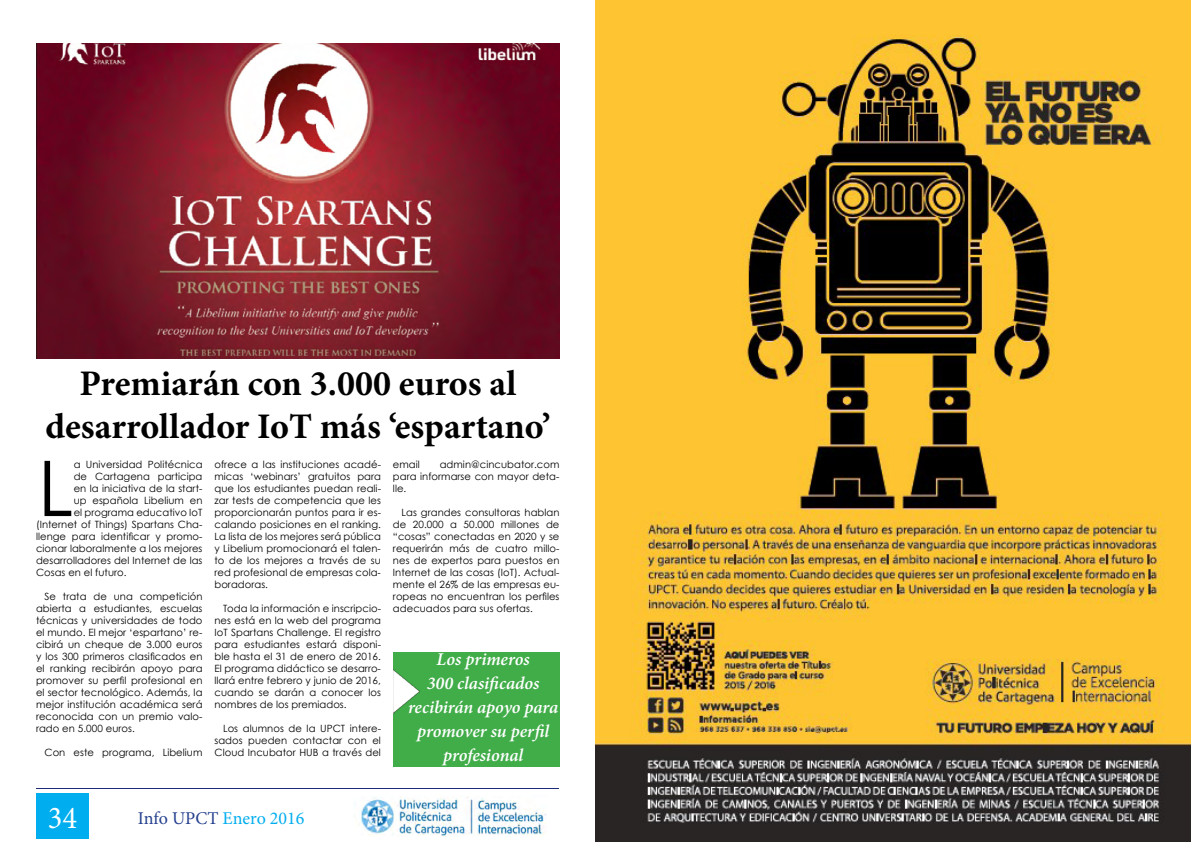
<style>
.page{position:relative;width:1191px;height:842px;background:#fff}
.page>*{position:absolute;margin:0;border:0;box-sizing:border-box;transform-origin:0 0}
.t1{font:76.8px "Century Gothic";color:#000}
.t2{font:700 36px/43.2px "Minion Pro";color:#000;text-align:center}
.t3{font:31.8px "Minion Pro";color:#fff;scale:.96 1}
.t4{font:italic 600 18px/24px "Minion Pro";letter-spacing:-.005em;color:#fff;text-align:center}
.t5{font:18px "Minion Pro";color:#00aeef}
.t6{font:10px/12px "Century Gothic";letter-spacing:.005em;color:#000;text-align:justify}
.s1{color:#25408f}
</style>
<div class="page">
<div style="left:36px;top:793px;width:53px;height:45px;background:#00aeef"></div>
<hr style="left:37px;top:788px;width:522px;height:1px;background:#1d2b7a">
<img style="left:361px;top:797px;width:185px;height:39px">
<img style="left:36px;top:44px;width:523px;height:315px">
<div style="left:393px;top:652px;width:166px;height:115px;background:#41ad49"></div>
<img style="left:393px;top:669px;width:27px;height:44px">
<img style="left:595px;top:0;width:596px;height:841px">
<h2 class="t2" style="left:45px;top:362px;width:507px">Premiarán con 3.000 euros al desarrollador IoT más ‘espartano’</h2>
<h1 class="t1" style="left:38px;top:435px;width:37px">L</h1>
<p class="t6" style="left:74px;top:458px;width:130px">a Universidad Politécnica</p>
<p class="t6" style="left:214px;top:458px;width:168px">ofrece a las instituciones acadé&shy;micas ‘webinars’ gratuitos para que los estudiantes puedan reali&shy;zar tests de competencia que les proporcionarán puntos para ir es&shy;calando posiciones en el ranking.<br>La lista de los mejores será pública y Libelium promocionará el talen&shy;to de los mejores a través de su red profesional de empresas cola&shy;boradoras.</p>
<p class="t6" style="left:214px;top:602px;width:168px;text-indent:8px">Toda la información e inscripcio&shy;nes está en la web del programa IoT Spartans Challenge. El registro para estudiantes estará disponi&shy;ble hasta el 31 de enero de 2016.<br>El programa didáctico se desarro&shy;llará entre febrero y junio de 2016, cuando se darán a conocer los nombres de los premiados.</p>
<p class="t6" style="left:214px;top:722px;width:168px;text-indent:8px">Los alumnos de la UPCT intere&shy;sados pueden contactar con el Cloud Incubator HUB a través del</p>
<p class="t6" style="left:393px;top:458px;width:168px;text-indent:47px">admin@cincubator.com para informarse con mayor deta&shy;lle.</p>
<p class="t6" style="left:393px;top:506px;width:168px;text-indent:8px">Las grandes consultoras hablan de 20.000 a 50.000 millones de “cosas” conectadas en 2020 y se requerirán más de cuatro millo&shy;nes de expertos para puestos en Internet de las cosas (IoT). Actual&shy;mente el 26% de las empresas eu&shy;ropeas no encuentran los perfiles adecuados para sus ofertas.</p>
<h3 class="t4" style="left:408px;top:647px;width:152px">Los primeros<br>300 clasificados recibirán apoyo para promover su perfil profesional</h3>
<p class="t6" style="left:393px;top:458px;width:28px">email</p>
<p class="t6" style="left:74px;top:470px;width:130px">de Cartagena participa</p>
<p class="t6" style="left:74px;top:482px;width:130px">en la iniciativa de la start-</p>
<p class="t6" style="left:74px;top:494px;width:130px">up española Libelium en</p>
<p class="t6" style="left:74px;top:506px;width:130px">el programa educativo IoT</p>
<p class="t6" style="left:36px;top:518px;width:168px">(Internet of Things) Spartans Cha-</p>
<p class="t6" style="left:36px;top:530px;width:168px">llenge para identificar y promo-</p>
<p class="t6" style="left:36px;top:542px;width:168px">cionar laboralmente a los mejores</p>
<p class="t6" style="left:36px;top:554px;width:168px">desarrolladores del Internet de las</p>
<p class="t6" style="left:36px;top:566px;width:92px">Cosas en el futuro.</p>
<p class="t6" style="left:36px;top:590px;width:168px;text-indent:8px">Se trata de una competición abierta a estudiantes, escuelas técnicas y universidades de todo el mundo. El mejor ‘espartano’ re&shy;cibirá un cheque de 3.000 euros y los 300 primeros clasificados en el ranking recibirán apoyo para promover su perfil profesional en el sector tecnológico. Además, la mejor institución académica será reconocida con un premio valo&shy;rado en 5.000 euros.</p>
<p class="t6" style="left:45px;top:746px;width:159px">Con este programa, Libelium</p>
<h3 class="t3" style="left:48px;top:797px;width:32px">34</h3>
<h3 class="t5" style="left:138px;top:806px;width:168px"><span class="s1">Info UPCT</span> Enero 2016</h3>
</div>
